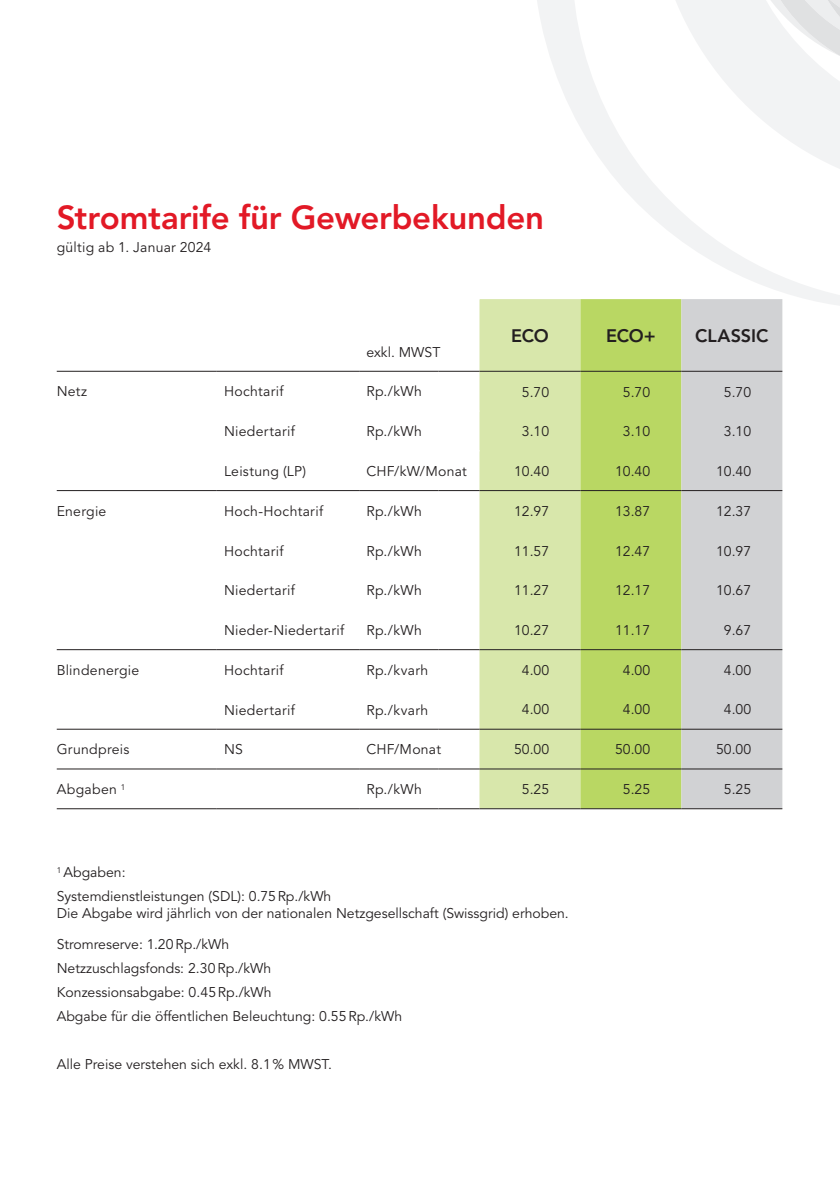
<style>
.page{position:relative;width:840px;height:1191px;background:#fff}
.page>*{position:absolute;margin:0;border:0;box-sizing:border-box;transform-origin:0 0}
.Titelschrift{font:800 33px "Avenir LT";letter-spacing:-.01em;color:#e21926}
.Tabelle_Titel_mittig{font:800 18px "Avenir LT";letter-spacing:-.005em;color:#231f20}
.Fusszeile_Tabellen{font:14px/16.8px "Avenir LT";color:#231f20}
.Grundtext{font:14px "Avenir LT";letter-spacing:.02em;color:#231f20}
</style>
<div class="page">
<svg style="left:537px;top:0;width:302px;height:309px"></svg>
<svg style="left:646px;top:0;width:193px;height:196px"></svg>
<div style="left:479px;top:299px;width:101px;height:509px;background:#d8e7ab"></div>
<div style="left:580px;top:299px;width:101px;height:509px;background:#b9d763"></div>
<div style="left:681px;top:299px;width:100px;height:509px;background:#d1d2d4"></div>
<hr style="left:57px;top:371px;width:160px;height:1px;background:#231f20">
<hr style="left:217px;top:371px;width:142px;height:1px;background:#231f20">
<hr style="left:359px;top:371px;width:79px;height:1px;background:#231f20">
<hr style="left:438px;top:371px;width:41px;height:1px;background:#231f20">
<hr style="left:479px;top:371px;width:101px;height:1px;background:#231f20">
<hr style="left:580px;top:371px;width:101px;height:1px;background:#231f20">
<hr style="left:681px;top:371px;width:100px;height:1px;background:#231f20">
<hr style="left:57px;top:649px;width:160px;height:1px;background:#231f20">
<hr style="left:217px;top:649px;width:142px;height:1px;background:#231f20">
<hr style="left:359px;top:649px;width:79px;height:1px;background:#231f20">
<hr style="left:438px;top:649px;width:41px;height:1px;background:#231f20">
<hr style="left:479px;top:649px;width:101px;height:1px;background:#231f20">
<hr style="left:580px;top:649px;width:101px;height:1px;background:#231f20">
<hr style="left:681px;top:649px;width:100px;height:1px;background:#231f20">
<hr style="left:57px;top:728px;width:160px;height:1px;background:#231f20">
<hr style="left:217px;top:728px;width:142px;height:1px;background:#231f20">
<hr style="left:359px;top:728px;width:79px;height:1px;background:#231f20">
<hr style="left:438px;top:728px;width:41px;height:1px;background:#231f20">
<hr style="left:479px;top:728px;width:101px;height:1px;background:#231f20">
<hr style="left:580px;top:728px;width:101px;height:1px;background:#231f20">
<hr style="left:681px;top:728px;width:100px;height:1px;background:#231f20">
<hr style="left:57px;top:490px;width:160px;height:1px;background:#231f20">
<hr style="left:217px;top:490px;width:142px;height:1px;background:#231f20">
<hr style="left:359px;top:490px;width:79px;height:1px;background:#231f20">
<hr style="left:438px;top:490px;width:41px;height:1px;background:#231f20">
<hr style="left:479px;top:490px;width:101px;height:1px;background:#231f20">
<hr style="left:580px;top:490px;width:101px;height:1px;background:#231f20">
<hr style="left:681px;top:490px;width:100px;height:1px;background:#231f20">
<hr style="left:57px;top:768px;width:160px;height:1px;background:#231f20">
<hr style="left:217px;top:768px;width:142px;height:1px;background:#231f20">
<hr style="left:359px;top:768px;width:79px;height:1px;background:#231f20">
<hr style="left:438px;top:768px;width:41px;height:1px;background:#231f20">
<hr style="left:479px;top:768px;width:101px;height:1px;background:#231f20">
<hr style="left:580px;top:768px;width:101px;height:1px;background:#231f20">
<hr style="left:681px;top:768px;width:100px;height:1px;background:#231f20">
<hr style="left:57px;top:808px;width:160px;height:1px;background:#231f20">
<hr style="left:217px;top:808px;width:142px;height:1px;background:#231f20">
<hr style="left:359px;top:808px;width:79px;height:1px;background:#231f20">
<hr style="left:438px;top:808px;width:41px;height:1px;background:#231f20">
<hr style="left:479px;top:808px;width:101px;height:1px;background:#231f20">
<hr style="left:580px;top:808px;width:101px;height:1px;background:#231f20">
<hr style="left:681px;top:808px;width:100px;height:1px;background:#231f20">
<p class="Titelschrift" style="left:57px;top:198px;width:488px">Stromtarife für Gewerbekunden</p>
<p class="Grundtext" style="left:57px;top:239px;width:156px">gültig ab 1. Januar 2024</p>
<p class="Fusszeile_Tabellen" style="left:366px;top:344px;width:75px">exkl. MWST</p>
<p class="Tabelle_Titel_mittig" style="left:510px;top:325px;width:39px">ECO</p>
<p class="Tabelle_Titel_mittig" style="left:605px;top:325px;width:51px">ECO+</p>
<p class="Tabelle_Titel_mittig" style="left:694px;top:325px;width:75px">CLASSIC</p>
<p class="Grundtext" style="left:57px;top:383px;width:32px">Netz</p>
<p class="Grundtext" style="left:224px;top:383px;width:61px">Hochtarif</p>
<p class="Grundtext" style="left:366px;top:383px;width:57px">Rp./kWh</p>
<p class="Fusszeile_Tabellen" style="left:521px;top:384px;width:29px">5.70</p>
<p class="Fusszeile_Tabellen" style="left:622px;top:384px;width:29px">5.70</p>
<p class="Fusszeile_Tabellen" style="left:723px;top:384px;width:29px">5.70</p>
<p class="Grundtext" style="left:224px;top:423px;width:72px">Niedertarif</p>
<p class="Grundtext" style="left:366px;top:423px;width:57px">Rp./kWh</p>
<p class="Fusszeile_Tabellen" style="left:521px;top:423px;width:29px">3.10</p>
<p class="Fusszeile_Tabellen" style="left:622px;top:423px;width:29px">3.10</p>
<p class="Fusszeile_Tabellen" style="left:723px;top:423px;width:29px">3.10</p>
<p class="Grundtext" style="left:224px;top:463px;width:83px">Leistung (LP)</p>
<p class="Grundtext" style="left:366px;top:463px;width:102px">CHF/kW/Monat</p>
<p class="Fusszeile_Tabellen" style="left:514px;top:463px;width:37px">10.40</p>
<p class="Fusszeile_Tabellen" style="left:614px;top:463px;width:37px">10.40</p>
<p class="Fusszeile_Tabellen" style="left:715px;top:463px;width:37px">10.40</p>
<p class="Grundtext" style="left:57px;top:503px;width:51px">Energie</p>
<p class="Grundtext" style="left:224px;top:503px;width:101px">Hoch-Hochtarif</p>
<p class="Grundtext" style="left:366px;top:503px;width:57px">Rp./kWh</p>
<p class="Fusszeile_Tabellen" style="left:514px;top:503px;width:37px">12.97</p>
<p class="Fusszeile_Tabellen" style="left:614px;top:503px;width:37px">13.87</p>
<p class="Fusszeile_Tabellen" style="left:715px;top:503px;width:37px">12.37</p>
<p class="Grundtext" style="left:224px;top:542px;width:61px">Hochtarif</p>
<p class="Grundtext" style="left:366px;top:542px;width:57px">Rp./kWh</p>
<p class="Fusszeile_Tabellen" style="left:514px;top:543px;width:37px">11.57</p>
<p class="Fusszeile_Tabellen" style="left:614px;top:543px;width:37px">12.47</p>
<p class="Fusszeile_Tabellen" style="left:715px;top:543px;width:37px">10.97</p>
<p class="Grundtext" style="left:224px;top:582px;width:72px">Niedertarif</p>
<p class="Grundtext" style="left:366px;top:582px;width:57px">Rp./kWh</p>
<p class="Fusszeile_Tabellen" style="left:514px;top:582px;width:37px">11.27</p>
<p class="Fusszeile_Tabellen" style="left:614px;top:582px;width:37px">12.17</p>
<p class="Fusszeile_Tabellen" style="left:715px;top:582px;width:37px">10.67</p>
<p class="Grundtext" style="left:224px;top:622px;width:122px">Nieder-Niedertarif</p>
<p class="Grundtext" style="left:366px;top:622px;width:57px">Rp./kWh</p>
<p class="Fusszeile_Tabellen" style="left:514px;top:622px;width:37px">10.27</p>
<p class="Fusszeile_Tabellen" style="left:614px;top:622px;width:37px">11.17</p>
<p class="Fusszeile_Tabellen" style="left:723px;top:622px;width:29px">9.67</p>
<p class="Grundtext" style="left:57px;top:662px;width:84px">Blindenergie</p>
<p class="Grundtext" style="left:224px;top:662px;width:61px">Hochtarif</p>
<p class="Grundtext" style="left:366px;top:662px;width:63px">Rp./kvarh</p>
<p class="Fusszeile_Tabellen" style="left:521px;top:662px;width:29px">4.00</p>
<p class="Fusszeile_Tabellen" style="left:622px;top:662px;width:29px">4.00</p>
<p class="Fusszeile_Tabellen" style="left:723px;top:662px;width:29px">4.00</p>
<p class="Grundtext" style="left:224px;top:702px;width:72px">Niedertarif</p>
<p class="Grundtext" style="left:366px;top:702px;width:63px">Rp./kvarh</p>
<p class="Fusszeile_Tabellen" style="left:521px;top:701px;width:29px">4.00</p>
<p class="Fusszeile_Tabellen" style="left:622px;top:701px;width:29px">4.00</p>
<p class="Fusszeile_Tabellen" style="left:723px;top:701px;width:29px">4.00</p>
<p class="Grundtext" style="left:57px;top:741px;width:74px">Grundpreis</p>
<p class="Grundtext" style="left:224px;top:741px;width:20px">NS</p>
<p class="Grundtext" style="left:366px;top:741px;width:76px">CHF/Monat</p>
<p class="Fusszeile_Tabellen" style="left:514px;top:741px;width:37px">50.00</p>
<p class="Fusszeile_Tabellen" style="left:614px;top:741px;width:37px">50.00</p>
<p class="Fusszeile_Tabellen" style="left:715px;top:741px;width:37px">50.00</p>
<p class="Grundtext" style="left:57px;top:781px;width:70px">Abgaben <sup>1</sup></p>
<p class="Grundtext" style="left:366px;top:781px;width:57px">Rp./kWh</p>
<p class="Fusszeile_Tabellen" style="left:521px;top:781px;width:29px">5.25</p>
<p class="Fusszeile_Tabellen" style="left:622px;top:781px;width:29px">5.25</p>
<p class="Fusszeile_Tabellen" style="left:723px;top:781px;width:29px">5.25</p>
<p class="Fusszeile_Tabellen" style="left:57px;top:864px;width:70px"><sup>1</sup> Abgaben:</p>
<p class="Fusszeile_Tabellen" style="left:57px;top:888px;width:513px">Systemdienstleistungen (SDL): 0.75Rp./kWh<br>Die Abgabe wird jährlich von der nationalen Netzgesellschaft (Swissgrid) erhoben.</p>
<p class="Fusszeile_Tabellen" style="left:57px;top:936px;width:174px">Stromreserve: 1.20Rp./kWh</p>
<p class="Fusszeile_Tabellen" style="left:57px;top:960px;width:216px">Netzzuschlagsfonds: 2.30Rp./kWh</p>
<p class="Fusszeile_Tabellen" style="left:57px;top:984px;width:216px">Konzessionsabgabe: 0.45Rp./kWh</p>
<p class="Fusszeile_Tabellen" style="left:57px;top:1008px;width:346px">Abgabe für die öffentlichen Beleuchtung: 0.55Rp./kWh</p>
<p class="Fusszeile_Tabellen" style="left:57px;top:1056px;width:276px">Alle Preise verstehen sich exkl. 8.1% MWST.</p>
</div>
